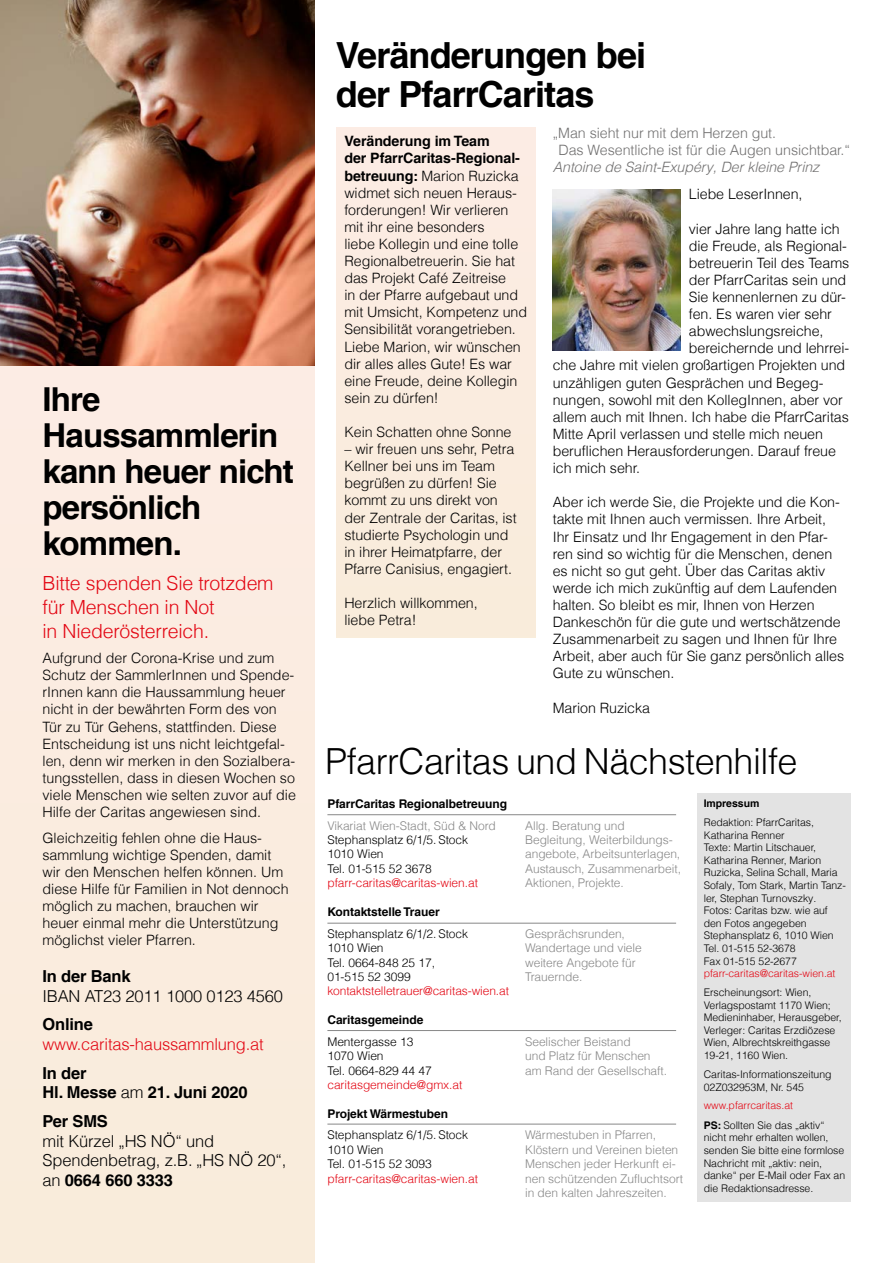
<style>
.page{position:relative;width:893px;height:1263px;background:#fff}
.page>*{position:absolute;margin:0;border:0;box-sizing:border-box;transform-origin:0 0}
.t1{font:700 36px/39px "Helvetica LT Com";letter-spacing:-.025em;color:#000}
.t2{font:300 36px "Helvetica LT Com";letter-spacing:-.015em;color:#000}
.t3{font:700 33px/36px "Helvetica LT Com";letter-spacing:-.025em;color:#000}
.t4{font:300 19.5px/24px "Helvetica LT Com";letter-spacing:-.01em;color:#e30613}
.t5{font:300 16.5px/19.8px "Helvetica LT Com";letter-spacing:-.01em;color:#000}
.t6{font:700 16.5px/19.8px "Helvetica LT Com";letter-spacing:-.01em;color:#000}
.t7{font:300 16.5px "Helvetica LT Com";letter-spacing:-.01em;color:#e30613}
.t8{font:300 14.25px/17.1px "Helvetica LT Com";letter-spacing:-.005em;color:#000}
.t9{font:300 14.25px/17.1px "Helvetica LT Com";letter-spacing:-.005em;color:#706f6f}
.t10{font:italic 300 14.25px "Helvetica LT Com";letter-spacing:-.005em;color:#706f6f}
.t11{font:300 12px/14.4px "Helvetica LT Com";letter-spacing:-.005em;color:#878787}
.t12{font:300 12px/14.4px "Helvetica LT Com";letter-spacing:-.005em;color:#000}
.t13{font:300 12px "Helvetica LT Com";letter-spacing:-.005em;color:#e30613}
.t14{font:700 12px "Helvetica LT Com";letter-spacing:-.005em;color:#000}
.t15{font:300 10.5px/12.6px "Helvetica LT Com";letter-spacing:-.005em;color:#000}
.t16{font:300 10.5px "Helvetica LT Com";letter-spacing:-.005em;color:#e30613}
.t17{font:700 10.5px "Helvetica LT Com";letter-spacing:-.005em;color:#000}
.s1{font-weight:300}
.s2{font-weight:700}
.s3{color:#e30613}
</style>
<div class="page">
<div style="left:336px;top:128px;width:200px;height:510px;background:#f9eddb"></div>
<div style="left:0;top:340px;width:315px;height:923px;background:#f9eddb"></div>
<div style="left:697px;top:793px;width:153px;height:408px;background:#e3e3e3"></div>
<hr style="left:327px;top:814px;width:349px;height:1px;background:#878787">
<hr style="left:327px;top:923px;width:349px;height:1px;background:#878787">
<hr style="left:327px;top:1030px;width:349px;height:1px;background:#878787">
<hr style="left:327px;top:1124px;width:349px;height:1px;background:#878787">
<img style="left:0;top:0;width:315px;height:366px">
<img style="left:553px;top:189px;width:127px;height:162px">
<h2 class="t3" style="left:43px;top:381px;width:253px">Ihre<br>Haussammlerin kann heuer nicht persönlich kommen.</h2>
<h3 class="t4" style="left:43px;top:570px;width:233px">Bitte spenden Sie trotzdem für Menschen in Not<br>in Niederösterreich.</h3>
<p class="t8" style="left:43px;top:649px;width:255px">Aufgrund der Corona-Krise und zum Schutz der SammlerInnen und Spende&shy;rInnen kann die Haussammlung heuer nicht in der bewährten Form des von Tür zu Tür Gehens, stattfinden. Diese Entscheidung ist uns nicht leichtgefal&shy;len, denn wir merken in den Sozialbera&shy;tungsstellen, dass in diesen Wochen so viele Menschen wie selten zuvor auf die Hilfe der Caritas angewiesen sind.</p>
<p class="t8" style="left:43px;top:829px;width:248px">Gleichzeitig fehlen ohne die Haus&shy;sammlung wichtige Spenden, damit wir den Menschen helfen können. Um diese Hilfe für Familien in Not dennoch möglich zu machen, brauchen wir heuer einmal mehr die Unterstützung möglichst vieler Pfarren.</p>
<p class="t6" style="left:43px;top:966px;width:90px">In der Bank</p>
<p class="t5" style="left:43px;top:986px;width:242px">IBAN AT23 2011 1000 0123 4560</p>
<p class="t6" style="left:43px;top:1015px;width:52px">Online</p>
<p class="t7" style="left:43px;top:1034px;width:223px">www.caritas-haussammlung.at</p>
<p class="t6" style="left:43px;top:1063px;width:207px">In der<br>Hl. Messe <span class="s1">am</span> 21. Juni 2020</p>
<p class="t6" style="left:43px;top:1111px;width:67px">Per SMS</p>
<p class="t5" style="left:43px;top:1130px;width:245px">mit Kürzel „HS NÖ“ und<br>Spendenbetrag, z.B. „HS NÖ 20“, an <span class="s2">0664 660 3333</span></p>
<h1 class="t1" style="left:336px;top:36px;width:312px">Veränderungen bei der PfarrCaritas</h1>
<p class="t8" style="left:344px;top:133px;width:184px"><span class="s2">Veränderung im Team<br>der PfarrCaritas-Regional&shy;betreuung:</span> Marion Ruzicka widmet sich neuen Heraus&shy;forderungen! Wir verlieren mit ihr eine besonders<br>liebe Kollegin und eine tolle<br>Regionalbetreuerin. Sie hat das Projekt Café Zeitreise<br>in der Pfarre aufgebaut und mit Umsicht, Kompetenz und<br>Sensibilität vorangetrieben.<br>Liebe Marion, wir wünschen dir alles alles Gute! Es war eine Freude, deine Kollegin sein zu dürfen!</p>
<p class="t8" style="left:344px;top:423px;width:169px">Kein Schatten ohne Sonne</p>
<p class="t8" style="left:344px;top:440px;width:174px">– wir freuen uns sehr, Petra<br>Kellner bei uns im Team begrüßen zu dürfen! Sie kommt zu uns direkt von der Zentrale der Caritas, ist studierte Psychologin und in ihrer Heimatpfarre, der<br>Pfarre Canisius, engagiert.</p>
<p class="t8" style="left:344px;top:594px;width:135px">Herzlich willkommen, liebe Petra!</p>
<p class="t9" style="left:559px;top:124px;width:293px;text-indent:-6px">„Man sieht nur mit dem Herzen gut.<br>Das Wesentliche ist für die Augen unsichtbar.“</p>
<p class="t10" style="left:553px;top:158px;width:268px">Antoine de Saint-Exupéry, Der kleine Prinz</p>
<p class="t8" style="left:689px;top:186px;width:115px">Liebe LeserInnen,</p>
<p class="t8" style="left:689px;top:220px;width:152px">vier Jahre lang hatte ich</p>
<p class="t8" style="left:689px;top:237px;width:160px">die Freude, als Regional-</p>
<p class="t8" style="left:689px;top:254px;width:162px">betreuerin Teil des Teams</p>
<p class="t8" style="left:689px;top:271px;width:159px">der PfarrCaritas sein und</p>
<p class="t8" style="left:689px;top:288px;width:159px">Sie kennenlernen zu dür-</p>
<p class="t8" style="left:689px;top:305px;width:145px">fen. Es waren vier sehr</p>
<p class="t8" style="left:689px;top:323px;width:136px">abwechslungsreiche,</p>
<p class="t8" style="left:689px;top:340px;width:162px">bereichernde und lehrrei-</p>
<p class="t8" style="left:553px;top:357px;width:294px">che Jahre mit vielen großartigen Projekten und</p>
<p class="t8" style="left:553px;top:374px;width:272px">unzähligen guten Gesprächen und Begeg-</p>
<p class="t8" style="left:553px;top:391px;width:291px">nungen, sowohl mit den KollegInnen, aber vor</p>
<p class="t8" style="left:553px;top:408px;width:298px">allem auch mit Ihnen. Ich habe die PfarrCaritas</p>
<p class="t8" style="left:553px;top:425px;width:272px">Mitte April verlassen und stelle mich neuen</p>
<p class="t8" style="left:553px;top:442px;width:285px">beruflichen Herausforderungen. Darauf freue</p>
<p class="t8" style="left:553px;top:459px;width:89px">ich mich sehr.</p>
<p class="t8" style="left:553px;top:494px;width:293px">Aber ich werde Sie, die Projekte und die Kon&shy;takte mit Ihnen auch vermissen. Ihre Arbeit, Ihr Einsatz und Ihr Engagement in den Pfar&shy;ren sind so wichtig für die Menschen, denen es nicht so gut geht. Über das Caritas aktiv werde ich mich zukünftig auf dem Laufenden halten. So bleibt es mir, Ihnen von Herzen Dankeschön für die gute und wertschätzende Zusammenarbeit zu sagen und Ihnen für Ihre Arbeit, aber auch für Sie ganz persönlich alles Gute zu wünschen.</p>
<p class="t8" style="left:553px;top:699px;width:99px">Marion Ruzicka</p>
<h1 class="t2" style="left:325px;top:739px;width:474px">PfarrCaritas und Nächstenhilfe</h1>
<p class="t14" style="left:327px;top:796px;width:181px">PfarrCaritas Regionalbetreuung</p>
<p class="t11" style="left:327px;top:818px;width:170px">Vikariat Wien-Stadt, Süd &amp; Nord</p>
<p class="t12" style="left:327px;top:832px;width:142px">Stephansplatz 6/1/5. Stock<br>1010 Wien<br>Tel. 01-515 52 3678</p>
<p class="t13" style="left:327px;top:875px;width:152px">pfarr-caritas@caritas-wien.at</p>
<p class="t14" style="left:327px;top:904px;width:114px">Kontaktstelle Trauer</p>
<p class="t12" style="left:327px;top:926px;width:142px">Stephansplatz 6/1/2. Stock<br>1010 Wien<br>Tel. 0664-848 25 17,<br>01-515 52 3099</p>
<p class="t13" style="left:327px;top:983px;width:183px">kontaktstelletrauer@caritas-wien.at</p>
<p class="t14" style="left:327px;top:1012px;width:97px">Caritasgemeinde</p>
<p class="t12" style="left:327px;top:1034px;width:106px">Mentergasse 13<br>1070 Wien<br>Tel. 0664-829 44 47</p>
<p class="t13" style="left:327px;top:1077px;width:137px">caritasgemeinde@gmx.at</p>
<p class="t14" style="left:327px;top:1106px;width:122px">Projekt Wärmestuben</p>
<p class="t12" style="left:327px;top:1128px;width:142px">Stephansplatz 6/1/5. Stock<br>1010 Wien<br>Tel. 01-515 52 3093</p>
<p class="t13" style="left:327px;top:1171px;width:152px">pfarr-caritas@caritas-wien.at</p>
<p class="t17" style="left:704px;top:797px;width:57px">Impressum</p>
<p class="t15" style="left:704px;top:816px;width:144px">Redaktion: PfarrCaritas,<br>Katharina Renner<br>Texte: Martin Litschauer,<br>Katharina Renner, Marion<br>Ruzicka, Selina Schall, Maria<br>Sofaly, Tom Stark, Martin Tanz&shy;ler, Stephan Turnovszky.<br>Fotos: Caritas bzw. wie auf den Fotos angegeben<br>Stephansplatz 6, 1010 Wien<br>Tel. 01-515 52-3678<br>Fax 01-515 52-2677</p>
<p class="t16" style="left:704px;top:967px;width:133px">pfarr-caritas@caritas-wien.at</p>
<p class="t15" style="left:704px;top:986px;width:139px">Erscheinungsort: Wien,<br>Verlagspostamt 1170 Wien;<br>Medieninhaber, Herausgeber,<br>Verleger: Caritas Erzdiözese<br>Wien, Albrechtskreithgasse<br>19-21, 1160 Wien.</p>
<p class="t15" style="left:704px;top:1068px;width:129px">Caritas-Informationszeitung<br>02Z032953M, Nr. 545</p>
<p class="t15" style="left:704px;top:1096px;width:122px;line-height:19px"><span class="s3">www.pfarrcaritas.at<br></span><span class="s2">PS:</span> Sollten Sie das „aktiv“</p>
<p class="t15" style="left:704px;top:1131px;width:143px">nicht mehr erhalten wollen, senden Sie bitte eine formlose<br>Nachricht mit „aktiv: nein, danke“ per E-Mail oder Fax an die Redaktionsadresse.</p>
<p class="t11" style="left:525px;top:818px;width:157px">Allg. Beratung und<br>Begleitung, Weiterbildungs&shy;angebote, Arbeitsunterlagen,<br>Austausch, Zusammenarbeit,<br>Aktionen, Projekte.</p>
<p class="t11" style="left:525px;top:926px;width:118px">Gesprächsrunden,<br>Wandertage und viele weitere Angebote für<br>Trauernde.</p>
<p class="t11" style="left:525px;top:1034px;width:143px">Seelischer Beistand<br>und Platz für Menschen am Rand der Gesellschaft.</p>
<p class="t11" style="left:525px;top:1128px;width:159px">Wärmestuben in Pfarren,<br>Klöstern und Vereinen bieten<br>Menschen jeder Herkunft ei&shy;nen schützenden Zufluchtsort in den kalten Jahreszeiten.</p>
</div>
